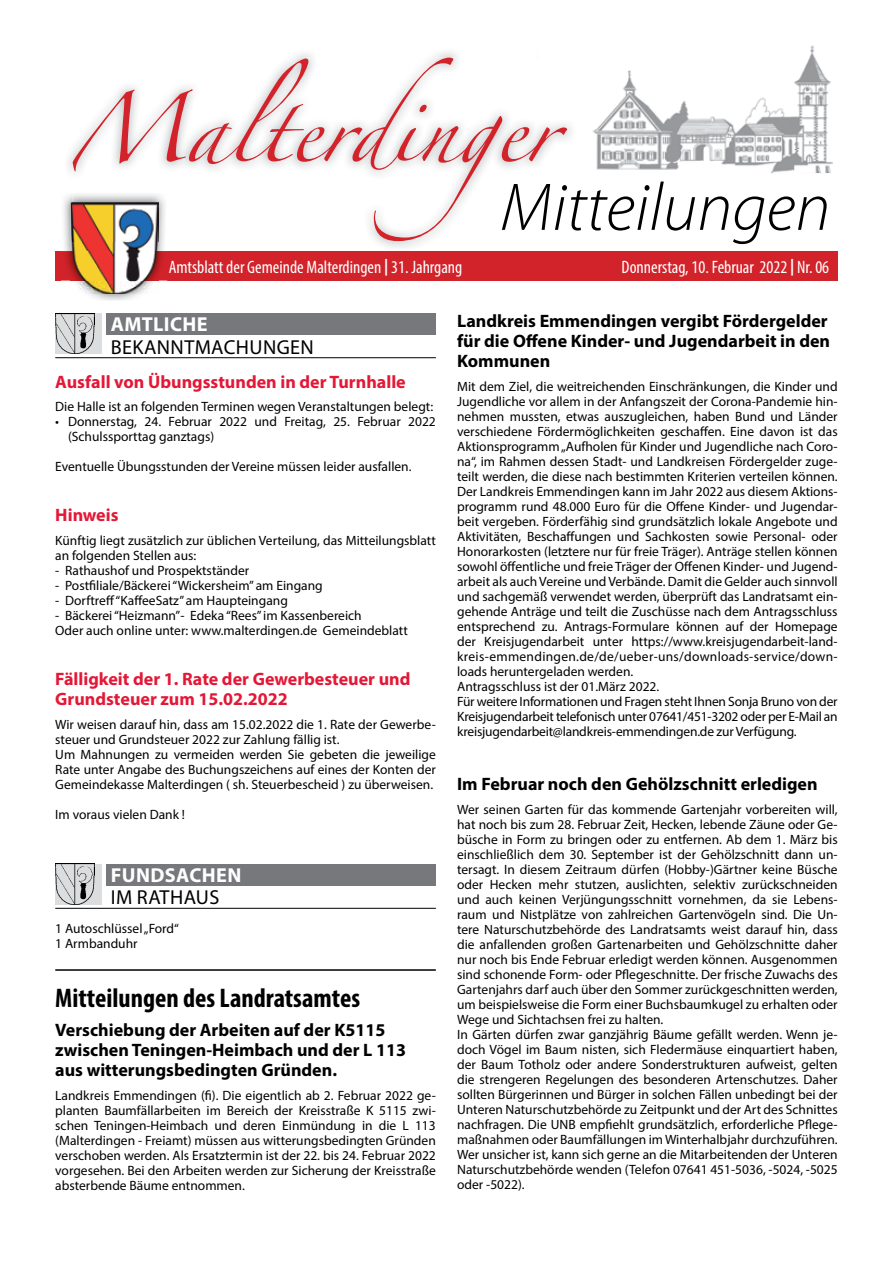
<style>
.page{position:relative;width:893px;height:1263px;background:#fff}
.page>*{position:absolute;margin:0;border:0;box-sizing:border-box;transform-origin:0 0}
.t1{font:152.55px "Zapfino Extra LT Pro";color:#d2232a}
.t2{font:italic 300 67.95px "Myriad Pro";color:#000}
.t3{font:700 condensed 27px "Myriad Pro";color:#000}
.t4{font:20.25px "Myriad Pro";letter-spacing:.02em;color:#000}
.t5{font:700 20.25px "Myriad Pro";letter-spacing:.02em;color:#fff}
.t6{font:700 18px/20.2px "Myriad Pro";color:#000}
.t7{font:700 18px/20.2px "Myriad Pro";color:#e31837}
.t8{font:condensed 18px "Myriad Pro";color:#fff}
.t9{font:13.5px/15px "Myriad Pro";color:#000}
.s1{font-style:italic}
</style>
<div class="page">
<img style="left:593px;top:45px;width:240px;height:128px">
<div style="left:55px;top:251px;width:783px;height:29px;background:#d2232a"></div>
<img style="left:61px;top:204px;width:106px;height:96px">
<img style="left:64px;top:193px;width:103px;height:58px">
<img style="left:73px;top:193px;width:94px;height:48px">
<img style="left:71px;top:202px;width:87px;height:92px">
<img style="left:73px;top:202px;width:85px;height:39px">
<hr style="left:55px;top:969px;width:381px;height:2px;background:#000">
<div style="left:56px;top:313px;width:46px;height:41px;background:#dcddde"></div>
<img style="left:56px;top:313px;width:38px;height:41px">
<div style="left:106px;top:313px;width:330px;height:22px;background:#77787b"></div>
<hr style="left:55px;top:357px;width:381px;height:1px;background:#000">
<div style="left:56px;top:864px;width:46px;height:40px;background:#dcddde"></div>
<img style="left:56px;top:864px;width:38px;height:40px">
<div style="left:106px;top:864px;width:330px;height:21px;background:#77787b"></div>
<hr style="left:55px;top:908px;width:381px;height:1px;background:#000">
<h1 class="t1" style="left:71px;top:19px;width:517px">Malterdinger</h1>
<h2 class="t2" style="left:500px;top:171px;width:332px">Mitteilungen</h2>
<h3 class="t8" style="left:169px;top:256px;width:295px">Amtsblatt der Gemeinde Malterdingen 31. Jahrgang</h3>
<h3 class="t8" style="left:622px;top:256px;width:209px">Donnerstag, 10. Februar 2022 Nr. 06</h3>
<h3 class="t5" style="left:111px;top:311px;width:99px">AMTLICHE</h3>
<h3 class="t4" style="left:111px;top:334px;width:205px">BEKANNTMACHUNGEN</h3>
<h3 class="t7" style="left:55px;top:371px;width:352px">Ausfall von Übungsstunden in der Turnhalle</h3>
<p class="t9" style="left:55px;top:399px;width:379px">Die Halle ist an folgenden Terminen wegen Veranstaltungen belegt:</p>
<p class="t9" style="left:68px;top:414px;width:369px;text-indent:-13px"><span class="s1">•</span> Donnerstag, 24. Februar 2022 und Freitag, 25. Februar 2022 (Schulssporttag ganztags)</p>
<p class="t9" style="left:55px;top:459px;width:358px">Eventuelle Übungsstunden der Vereine müssen leider ausfallen.</p>
<h3 class="t7" style="left:55px;top:505px;width:65px">Hinweis</h3>
<p class="t9" style="left:55px;top:533px;width:382px">Künftig liegt zusätzlich zur üblichen Verteilung, das Mitteilungsblatt an folgenden Stellen aus:</p>
<p class="t9" style="left:55px;top:563px;width:195px">- Rathaushof und Prospektständer</p>
<p class="t9" style="left:55px;top:578px;width:269px">- Postfiliale/Bäckerei “Wickersheim” am Eingang</p>
<p class="t9" style="left:55px;top:593px;width:234px">- Dorftreff “KaffeeSatz” am Haupteingang</p>
<p class="t9" style="left:55px;top:608px;width:354px">- Bäckerei “Heizmann”- Edeka “Rees” im Kassenbereich<br>Oder auch online unter: www.malterdingen.de Gemeindeblatt</p>
<h3 class="t7" style="left:55px;top:668px;width:357px">Fälligkeit der 1. Rate der Gewerbesteuer und<br>Grundsteuer zum 15.02.2022</h3>
<p class="t9" style="left:55px;top:717px;width:382px">Wir weisen darauf hin, dass am 15.02.2022 die 1. Rate der Gewerbe&shy;steuer und Grundsteuer 2022 zur Zahlung fällig ist.<br>Um Mahnungen zu vermeiden werden Sie gebeten die jeweilige Rate unter Angabe des Buchungszeichens auf eines der Konten der Gemeindekasse Malterdingen ( sh. Steuerbescheid ) zu überweisen.</p>
<p class="t9" style="left:55px;top:807px;width:131px">Im voraus vielen Dank !</p>
<h3 class="t5" style="left:111px;top:862px;width:132px">FUNDSACHEN</h3>
<h3 class="t4" style="left:111px;top:885px;width:110px">IM RATHAUS</h3>
<p class="t9" style="left:55px;top:921px;width:125px">1 Autoschlüssel „Ford“<br>1 Armbanduhr</p>
<h3 class="t3" style="left:55px;top:981px;width:306px">Mitteilungen des Landratsamtes</h3>
<h3 class="t6" style="left:55px;top:1019px;width:352px">Verschiebung der Arbeiten auf der K5115 zwischen Teningen-Heimbach und der L 113 aus witterungsbedingten Gründen.</h3>
<p class="t9" style="left:55px;top:1087px;width:382px;text-align:justify">Landkreis Emmendingen (fi). Die eigentlich ab 2. Februar 2022 ge&shy;planten Baumfällarbeiten im Bereich der Kreisstraße K 5115 zwi&shy;schen Teningen-Heimbach und deren Einmündung in die L 113 (Malterdingen - Freiamt) müssen aus witterungsbedingten Gründen verschoben werden. Als Ersatztermin ist der 22. bis 24. Februar 2022 vorgesehen. Bei den Arbeiten werden zur Sicherung der Kreisstraße absterbende Bäume entnommen.</p>
<h3 class="t6" style="left:457px;top:310px;width:375px">Landkreis Emmendingen vergibt Fördergelder für die Offene Kinder- und Jugendarbeit in den<br>Kommunen</h3>
<p class="t9" style="left:457px;top:379px;width:382px">Mit dem Ziel, die weitreichenden Einschränkungen, die Kinder und Jugendliche vor allem in der Anfangszeit der Corona-Pandemie hin&shy;nehmen mussten, etwas auszugleichen, haben Bund und Länder verschiedene Fördermöglichkeiten geschaffen. Eine davon ist das Aktionsprogramm „Aufholen für Kinder und Jugendliche nach Coro&shy;na“, im Rahmen dessen Stadt- und Landkreisen Fördergelder zuge&shy;teilt werden, die diese nach bestimmten Kriterien verteilen können.<br>Der Landkreis Emmendingen kann im Jahr 2022 aus diesem Aktions&shy;programm rund 48.000 Euro für die Offene Kinder- und Jugendar&shy;beit vergeben. Förderfähig sind grundsätzlich lokale Angebote und Aktivitäten, Beschaffungen und Sachkosten sowie Personal- oder Honorarkosten (letztere nur für freie Träger). Anträge stellen können sowohl öffentliche und freie Träger der Offenen Kinder- und Jugend&shy;arbeit als auch Vereine und Verbände. Damit die Gelder auch sinnvoll und sachgemäß verwendet werden, überprüft das Landratsamt ein&shy;gehende Anträge und teilt die Zuschüsse nach dem Antragsschluss entsprechend zu. Antrags-Formulare können auf der Homepage der Kreisjugendarbeit unter https://www.kreisjugendarbeit-land&shy;kreis-emmendingen.de/de/ueber-uns/downloads-service/down&shy;loads heruntergeladen werden.<br>Antragsschluss ist der 01.März 2022.<br>Für weitere Informationen und Fragen steht Ihnen Sonja Bruno von der Kreisjugendarbeit telefonisch unter 07641/451-3202 oder per E-Mail an kreisjugendarbeit@landkreis-emmendingen.de zur Verfügung.</p>
<h3 class="t6" style="left:457px;top:774px;width:362px">Im Februar noch den Gehölzschnitt erledigen</h3>
<p class="t9" style="left:457px;top:802px;width:382px">Wer seinen Garten für das kommende Gartenjahr vorbereiten will, hat noch bis zum 28. Februar Zeit, Hecken, lebende Zäune oder Ge&shy;büsche in Form zu bringen oder zu entfernen. Ab dem 1. März bis einschließlich dem 30. September ist der Gehölzschnitt dann un&shy;tersagt. In diesem Zeitraum dürfen (Hobby-)Gärtner keine Büsche oder Hecken mehr stutzen, auslichten, selektiv zurückschneiden und auch keinen Verjüngungsschnitt vornehmen, da sie Lebens&shy;raum und Nistplätze von zahlreichen Gartenvögeln sind. Die Un&shy;tere Naturschutzbehörde des Landratsamts weist darauf hin, dass die anfallenden großen Gartenarbeiten und Gehölzschnitte daher nur noch bis Ende Februar erledigt werden können. Ausgenommen sind schonende Form- oder Pflegeschnitte. Der frische Zuwachs des Gartenjahrs darf auch über den Sommer zurückgeschnitten werden, um beispielsweise die Form einer Buchsbaumkugel zu erhalten oder Wege und Sichtachsen frei zu halten.<br>In Gärten dürfen zwar ganzjährig Bäume gefällt werden. Wenn je&shy;doch Vögel im Baum nisten, sich Fledermäuse einquartiert haben, der Baum Totholz oder andere Sonderstrukturen aufweist, gelten die strengeren Regelungen des besonderen Artenschutzes. Daher sollten Bürgerinnen und Bürger in solchen Fällen unbedingt bei der Unteren Naturschutzbehörde zu Zeitpunkt und der Art des Schnittes nachfragen. Die UNB empfiehlt grundsätzlich, erforderliche Pflege&shy;maßnahmen oder Baumfällungen im Winterhalbjahr durchzuführen.<br>Wer unsicher ist, kann sich gerne an die Mitarbeitenden der Unteren Naturschutzbehörde wenden (Telefon 07641 451-5036, -5024, -5025 oder -5022).</p>
</div>
